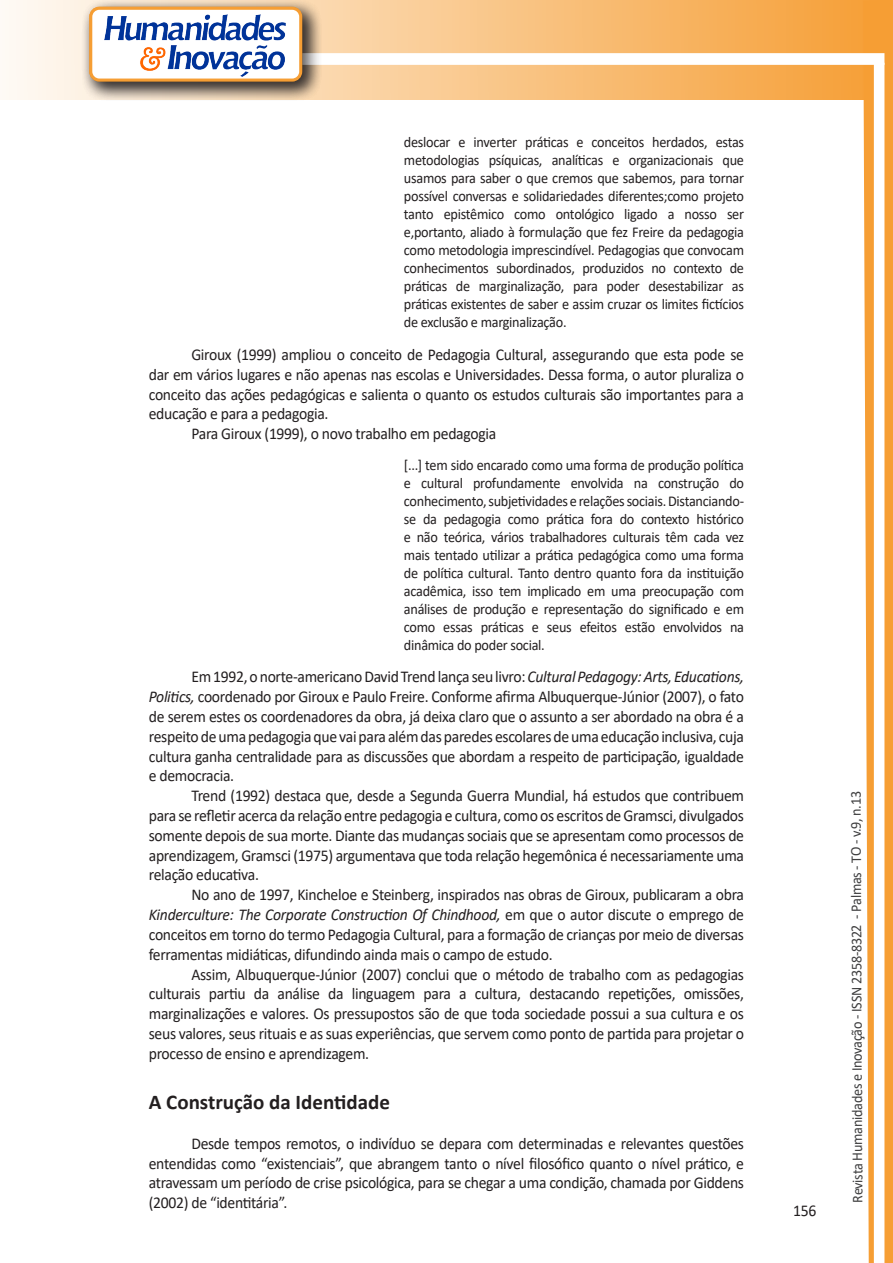
<style>
.page{position:relative;width:893px;height:1263px;background:#fff}
.page>*{position:absolute;margin:0;border:0;box-sizing:border-box;transform-origin:0 0}
.Titulo_2{font:700 21px "Calibri";color:#231f20}
.texto{font:16.5px/19.8px "Calibri";letter-spacing:-.02em;color:#231f20;text-align:justify;scale:.95 1}
.citacao{font:15px/18px "Calibri";letter-spacing:-.02em;color:#231f20;text-align:justify;scale:.95 1}
.t1{font:15px "Calibri";letter-spacing:-.025em;color:#3e3e3f;scale:.95 1}
.s1{font-style:italic}
</style>
<div class="page">
<svg style="left:5px;top:0;width:858px;height:100px;background:#f9c484"></svg>
<div style="left:302px;top:53px;width:582px;height:12px;background:#fff;border:2px solid #fff"></div>
<svg style="left:863px;top:0;width:30px;height:1263px"></svg>
<div style="left:81px;top:0;width:241px;height:102px;background:#231f20;opacity:.75"></div>
<div style="left:91px;top:8px;width:210px;height:72px;background:#fff;border-radius:9px"></div>
<img style="left:104px;top:14px;width:181px;height:62px">
<div style="left:89px;top:7px;width:213px;height:75px;border:3px solid #f69e34;border-radius:9px"></div>
<p class="citacao" style="left:404px;top:133px;width:360px">deslocar e inverter práticas e conceitos herdados, estas metodologias psíquicas, analíticas e organizacionais que usamos para saber o que cremos que sabemos, para tornar possível conversas e solidariedades diferentes;como projeto tanto epistêmico como ontológico ligado a nosso ser e,portanto, aliado à formulação que fez Freire da pedagogia como metodologia imprescindível. Pedagogias que convocam conhecimentos subordinados, produzidos no contexto de práticas de marginalização, para poder desestabilizar as práticas existentes de saber e assim cruzar os limites fictícios de exclusão e marginalização.</p>
<p class="texto" style="left:149px;top:344px;width:628px;text-indent:43px">Giroux (1999) ampliou o conceito de Pedagogia Cultural, assegurando que esta pode se dar em vários lugares e não apenas nas escolas e Universidades. Dessa forma, o autor pluraliza o conceito das ações pedagógicas e salienta o quanto os estudos culturais são importantes para a educação e para a pedagogia.</p>
<p class="texto" style="left:191px;top:423px;width:322px">Para Giroux (1999), o novo trabalho em pedagogia</p>
<p class="citacao" style="left:404px;top:455px;width:360px">[...] tem sido encarado como uma forma de produção política e cultural profundamente envolvida na construção do conhecimento, subjetividades e relações sociais. Distanciando&shy;se da pedagogia como prática fora do contexto histórico e não teórica, vários trabalhadores culturais têm cada vez mais tentado utilizar a prática pedagógica como uma forma de política cultural. Tanto dentro quanto fora da instituição acadêmica, isso tem implicado em uma preocupação com análises de produção e representação do significado e em como essas práticas e seus efeitos estão envolvidos na dinâmica do poder social.</p>
<p class="texto" style="left:149px;top:667px;width:628px;text-indent:43px">Em 1992, o norte-americano David Trend lança seu livro: <span class="s1">Cultural Pedagogy: Arts, Educations, Politics,</span> coordenado por Giroux e Paulo Freire. Conforme afirma Albuquerque-Júnior (2007), o fato de serem estes os coordenadores da obra, já deixa claro que o assunto a ser abordado na obra é a respeito de uma pedagogia que vai para além das paredes escolares de uma educação inclusiva, cuja cultura ganha centralidade para as discussões que abordam a respeito de participação, igualdade e democracia.</p>
<p class="texto" style="left:149px;top:785px;width:628px;text-indent:43px">Trend (1992) destaca que, desde a Segunda Guerra Mundial, há estudos que contribuem para se refletir acerca da relação entre pedagogia e cultura, como os escritos de Gramsci, divulgados somente depois de sua morte. Diante das mudanças sociais que se apresentam como processos de aprendizagem, Gramsci (1975) argumentava que toda relação hegemônica é necessariamente uma relação educativa.</p>
<p class="texto" style="left:149px;top:884px;width:628px;text-indent:43px">No ano de 1997, Kincheloe e Steinberg, inspirados nas obras de Giroux, publicaram a obra <span class="s1">Kinderculture: The Corporate Construction Of Chindhood,</span> em que o autor discute o emprego de conceitos em torno do termo Pedagogia Cultural, para a formação de crianças por meio de diversas ferramentas midiáticas, difundindo ainda mais o campo de estudo.</p>
<p class="texto" style="left:149px;top:964px;width:628px;text-indent:43px">Assim, Albuquerque-Júnior (2007) conclui que o método de trabalho com as pedagogias culturais partiu da análise da linguagem para a cultura, destacando repetições, omissões, marginalizações e valores. Os pressupostos são de que toda sociedade possui a sua cultura e os seus valores, seus rituais e as suas experiências, que servem como ponto de partida para projetar o processo de ensino e aprendizagem.</p>
<p class="Titulo_2" style="left:149px;top:1087px;width:243px">A Construção da Identidade</p>
<p class="texto" style="left:149px;top:1133px;width:628px;text-indent:43px">Desde tempos remotos, o indivíduo se depara com determinadas e relevantes questões entendidas como “existenciais”, que abrangem tanto o nível filosófico quanto o nível prático, e atravessam um período de crise psicológica, para se chegar a uma condição, chamada por Giddens (2002) de “identitária”.</p>
<p class="texto" style="left:793px;top:1200px;width:26px">156</p>
<p class="t1" style="left:846px;top:1203px;width:435px;rotate:-90deg">Revista Humanidades e Inovação - ISSN 2358-8322 - Palmas - TO - v.9, n.13</p>
</div>
